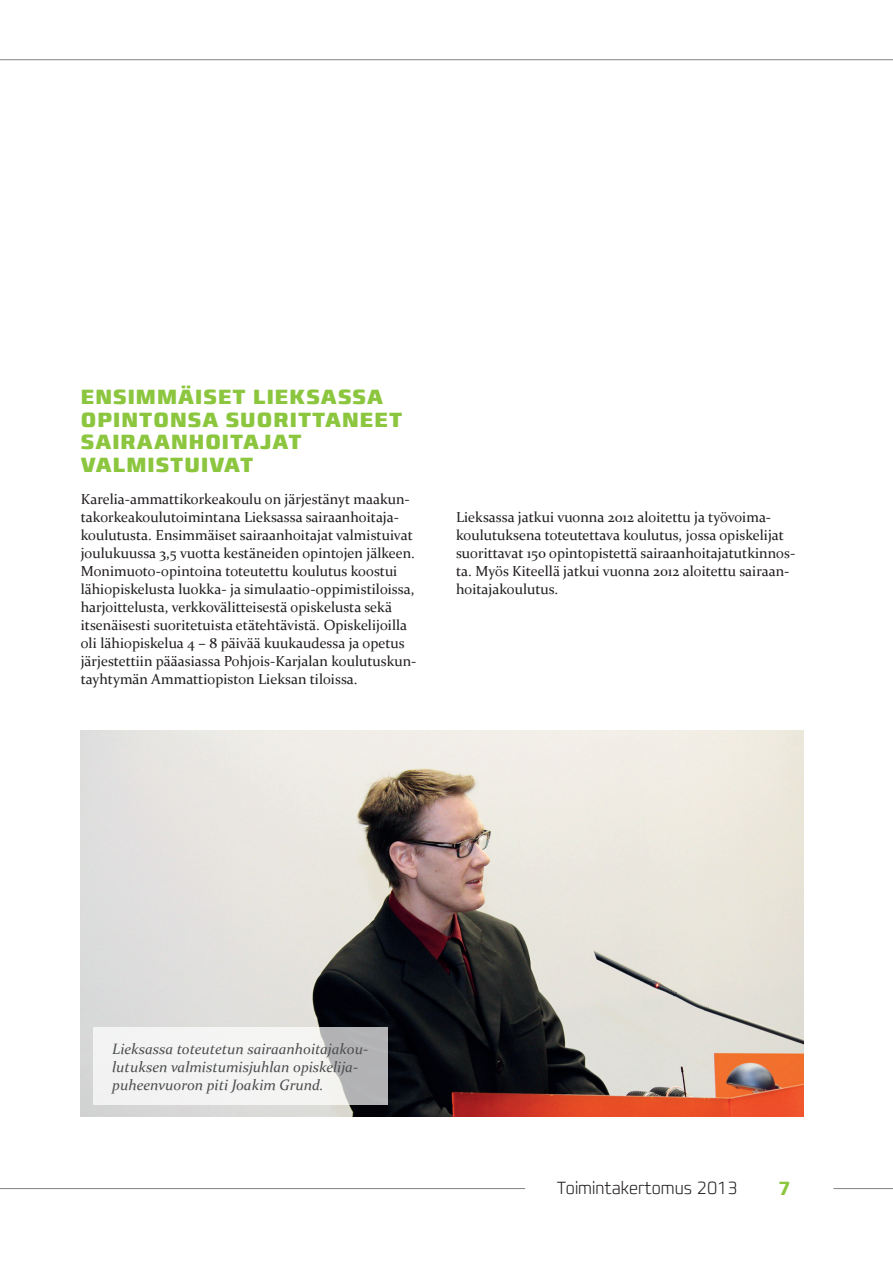
<style>
.page{position:relative;width:893px;height:1263px;background:#fff}
.page>*{position:absolute;margin:0;border:0;box-sizing:border-box;transform-origin:0 0}
.t1{font:800 condensed 21px/22.5px "Francker CYR";letter-spacing:.05em;color:#8bc63e}
.t2{font:19.5px "Francker CYR Condensed Smbold";color:#8bc63e}
.t3{font:200 condensed 18px "Francker CYR";color:#231f20}
.t4{font:italic 15px/18px "Constantia";color:#4b4c4d}
.t5{font:14.55px/18px "Constantia";color:#231f20}
</style>
<div class="page">
<hr style="left:0;top:1188px;width:525px;height:1px;background:#808285">
<hr style="left:0;top:59px;width:893px;height:1px;background:#808285">
<hr style="left:833px;top:1188px;width:60px;height:1px;background:#808285">
<img style="left:81px;top:730px;width:723px;height:387px">
<svg style="left:94px;top:1028px;width:294px;height:77px;fill:#f3f3f3"></svg>
<h1 class="t1" style="left:81px;top:386px;width:323px">ENSIMMÄISET LIEKSASSA<br>OPINTONSA SUORITTANEET<br>SAIRAANHOITAJAT<br>VALMISTUIVAT</h1>
<p class="t5" style="left:81px;top:489px;width:337px">Karelia-ammattikorkeakoulu on järjestänyt maakun&shy;takorkeakoulutoimintana Lieksassa sairaanhoitaja&shy;koulutusta. Ensimmäiset sairaanhoitajat valmistuivat joulukuussa 3,5 vuotta kestäneiden opintojen jälkeen.<br>Monimuoto-opintoina toteutettu koulutus koostui lähiopiskelusta luokka- ja simulaatio-oppimistiloissa, harjoittelusta, verkkovälitteisestä opiskelusta sekä itsenäisesti suoritetuista etätehtävistä. Opiskelijoilla oli lähiopiskelua 4 – 8 päivää kuukaudessa ja opetus järjestettiin pääasiassa Pohjois-Karjalan koulutuskun&shy;tayhtymän Ammattiopiston Lieksan tiloissa.</p>
<p class="t5" style="left:456px;top:507px;width:341px">Lieksassa jatkui vuonna 2012 aloitettu ja työvoima&shy;koulutuksena toteutettava koulutus, jossa opiskelijat suorittavat 150 opintopistettä sairaanhoitajatutkinnos&shy;ta. Myös Kiteellä jatkui vuonna 2012 aloitettu sairaan&shy;hoitajakoulutus.</p>
<p class="t4" style="left:112px;top:1039px;width:257px">Lieksassa toteutetun sairaanhoitajakou&shy;lutuksen valmistumisjuhlan opiskelija&shy;puheenvuoron piti Joakim Grund.</p>
<p class="t3" style="left:557px;top:1176px;width:182px">Toimintakertomus 2013</p>
<h2 class="t2" style="left:778px;top:1176px;width:14px">7</h2>
</div>
